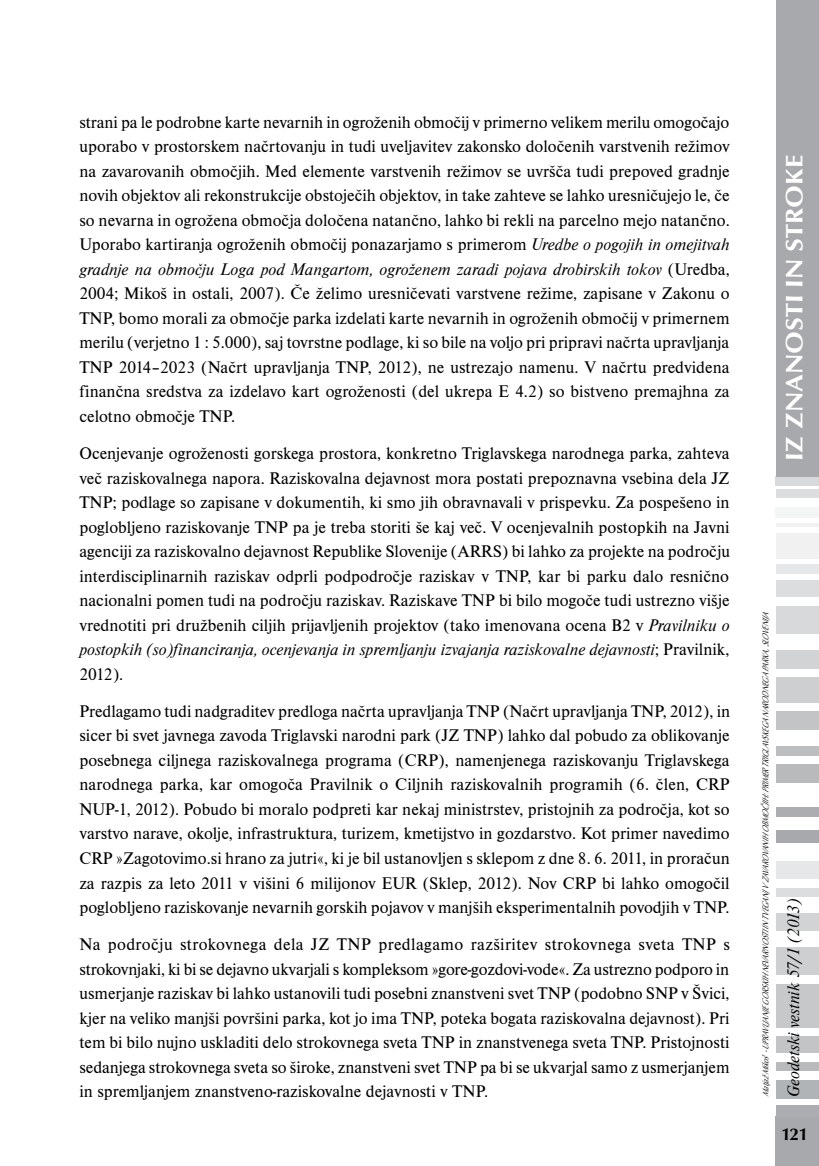
<style>
.page{position:relative;width:819px;height:1166px;background:#fff}
.page>*{position:absolute;margin:0;border:0;box-sizing:border-box;transform-origin:0 0}
.t1{font:500 24.5px "Optus TEE";color:#fff;scale:1.1 1}
.t2{font:17.5px/24.5px "Nimbus Rom DEE";color:#000;text-align:justify}
.t3{font:italic 17.5px "Nimbus Rom DEE";letter-spacing:-.015em;color:#000}
.t4{font:500 17.5px "Optus TEE";color:#000}
.t5{font:italic 8.75px "Optus TEE";color:#000;scale:.8 1}
.s1{font-style:italic}
</style>
<div class="page">
<div style="left:775px;top:1116px;width:44px;height:50px;background:#a7a9ac"></div>
<div style="left:775px;top:580px;width:44px;height:16px;background:#dcddde"></div>
<div style="left:775px;top:606px;width:44px;height:28px;background:#d7d9da"></div>
<div style="left:775px;top:650px;width:44px;height:18px;background:#d1d3d4"></div>
<div style="left:775px;top:677px;width:44px;height:26px;background:#cdcfd0"></div>
<div style="left:775px;top:712px;width:44px;height:18px;background:#c2c4c6"></div>
<div style="left:775px;top:746px;width:44px;height:9px;background:#bcbec0"></div>
<div style="left:775px;top:764px;width:44px;height:19px;background:#b8babc"></div>
<div style="left:775px;top:807px;width:44px;height:10px;background:#abadb0"></div>
<div style="left:775px;top:830px;width:44px;height:12px;background:#a7a9ac"></div>
<div style="left:775px;top:861px;width:44px;height:18px;background:#e6e7e8"></div>
<div style="left:775px;top:888px;width:44px;height:8px;background:#dcddde"></div>
<div style="left:775px;top:913px;width:44px;height:18px;background:#d1d3d4"></div>
<div style="left:775px;top:947px;width:44px;height:28px;background:#cdcfd0"></div>
<div style="left:775px;top:984px;width:44px;height:44px;background:#c7c8ca"></div>
<div style="left:775px;top:1037px;width:44px;height:16px;background:#c2c4c6"></div>
<div style="left:775px;top:1062px;width:44px;height:9px;background:#b8babc"></div>
<div style="left:775px;top:1080px;width:44px;height:18px;background:#b1b4b6"></div>
<div style="left:775px;top:1105px;width:44px;height:12px;background:#abadb0"></div>
<div style="left:775px;top:476px;width:44px;height:9px;background:#d7d9da"></div>
<div style="left:775px;top:489px;width:44px;height:9px;background:#dcddde"></div>
<div style="left:775px;top:507px;width:44px;height:11px;background:#f4f5f5"></div>
<div style="left:775px;top:533px;width:44px;height:26px;background:#f1f1f2"></div>
<div style="left:775px;top:564px;width:44px;height:9px;background:#e6e7e8"></div>
<hr style="left:775px;top:523px;width:44px;height:4px;background:#f1f1f2">
<div style="left:775px;top:0;width:44px;height:477px;background:#a7a9ac"></div>
<p class="t2" style="left:79px;top:110px;width:651px">strani pa le podrobne karte nevarnih in ogroženih območij v primerno velikem merilu omogočajo uporabo v prostorskem načrtovanju in tudi uveljavitev zakonsko določenih varstvenih režimov na zavarovanih območjih. Med elemente varstvenih režimov se uvršča tudi prepoved gradnje novih objektov ali rekonstrukcije obstoječih objektov, in take zahteve se lahko uresničujejo le, če so nevarna in ogrožena območja določena natančno, lahko bi rekli na parcelno mejo natančno.<br>Uporabo kartiranja ogroženih območij ponazarjamo s primerom <span class="s1">Uredbe o pogojih in omejitvah gradnje na območju Loga pod Mangartom, ogroženem zaradi pojava drobirskih tokov</span> (Uredba, 2004; Mikoš in ostali, 2007). Če želimo uresničevati varstvene režime, zapisane v Zakonu o TNP, bomo morali za območje parka izdelati karte nevarnih in ogroženih območij v primernem merilu (verjetno 1 : 5.000), saj tovrstne podlage, ki so bile na voljo pri pripravi načrta upravljanja TNP 2014–2023 (Načrt upravljanja TNP, 2012), ne ustrezajo namenu. V načrtu predvidena finančna sredstva za izdelavo kart ogroženosti (del ukrepa E 4.2) so bistveno premajhna za celotno območje TNP.</p>
<p class="t2" style="left:79px;top:441px;width:652px">Ocenjevanje ogroženosti gorskega prostora, konkretno Triglavskega narodnega parka, zahteva več raziskovalnega napora. Raziskovalna dejavnost mora postati prepoznavna vsebina dela JZ TNP; podlage so zapisane v dokumentih, ki smo jih obravnavali v prispevku. Za pospešeno in poglobljeno raziskovanje TNP pa je treba storiti še kaj več. V ocenjevalnih postopkih na Javni agenciji za raziskovalno dejavnost Republike Slovenije (ARRS) bi lahko za projekte na področju interdisciplinarnih raziskav odprli podpodročje raziskav v TNP, kar bi parku dalo resnično nacionalni pomen tudi na področju raziskav. Raziskave TNP bi bilo mogoče tudi ustrezno višje vrednotiti pri družbenih ciljih prijavljenih projektov (tako imenovana ocena B2 v <span class="s1">Pravilniku o postopkih (so)financiranja, ocenjevanja in spremljanju izvajanja raziskovalne dejavnosti</span>; Pravilnik, 2012).</p>
<p class="t2" style="left:79px;top:699px;width:652px">Predlagamo tudi nadgraditev predloga načrta upravljanja TNP (Načrt upravljanja TNP, 2012), in sicer bi svet javnega zavoda Triglavski narodni park (JZ TNP) lahko dal pobudo za oblikovanje posebnega ciljnega raziskovalnega programa (CRP), namenjenega raziskovanju Triglavskega narodnega parka, kar omogoča Pravilnik o Ciljnih raziskovalnih programih (6. člen, CRP NUP-1, 2012). Pobudo bi moralo podpreti kar nekaj ministrstev, pristojnih za področja, kot so varstvo narave, okolje, infrastruktura, turizem, kmetijstvo in gozdarstvo. Kot primer navedimo CRP »Zagotovimo.si hrano za jutri«, ki je bil ustanovljen s sklepom z dne 8. 6. 2011, in proračun za razpis za leto 2011 v višini 6 milijonov EUR (Sklep, 2012). Nov CRP bi lahko omogočil poglobljeno raziskovanje nevarnih gorskih pojavov v manjših eksperimentalnih povodjih v TNP.</p>
<p class="t2" style="left:79px;top:932px;width:652px">Na področju strokovnega dela JZ TNP predlagamo razširitev strokovnega sveta TNP s strokovnjaki, ki bi se dejavno ukvarjali s kompleksom »gore-gozdovi-vode«. Za ustrezno podporo in usmerjanje raziskav bi lahko ustanovili tudi posebni znanstveni svet TNP (podobno SNP v Švici, kjer na veliko manjši površini parka, kot jo ima TNP, poteka bogata raziskovalna dejavnost). Pri tem bi bilo nujno uskladiti delo strokovnega sveta TNP in znanstvenega sveta TNP. Pristojnosti sedanjega strokovnega sveta so široke, znanstveni svet TNP pa bi se ukvarjal samo z usmerjanjem in spremljanjem znanstveno-raziskovalne dejavnosti v TNP.</p>
<h1 class="t1" style="left:779px;top:461px;width:280px;rotate:-90deg">IZ ZNANOSTI IN STROKE</h1>
<p class="t5" style="left:760px;top:1097px;width:614px;rotate:-90deg">MatjažMikoš-UPRAVLJANJEGORSKIHNEVARNOSTIINTVEGANJVZAVAROVANIHOBMOČJIH:PRIMERTRIGLAVSKEGANARODNEGAPARKA,SLOVENIJA</p>
<p class="t3" style="left:784px;top:1097px;width:200px;rotate:-90deg">Geodetski vestnik 57/1 (2013)</p>
<p class="t4" style="left:781px;top:1123px;width:29px">121</p>
</div>
